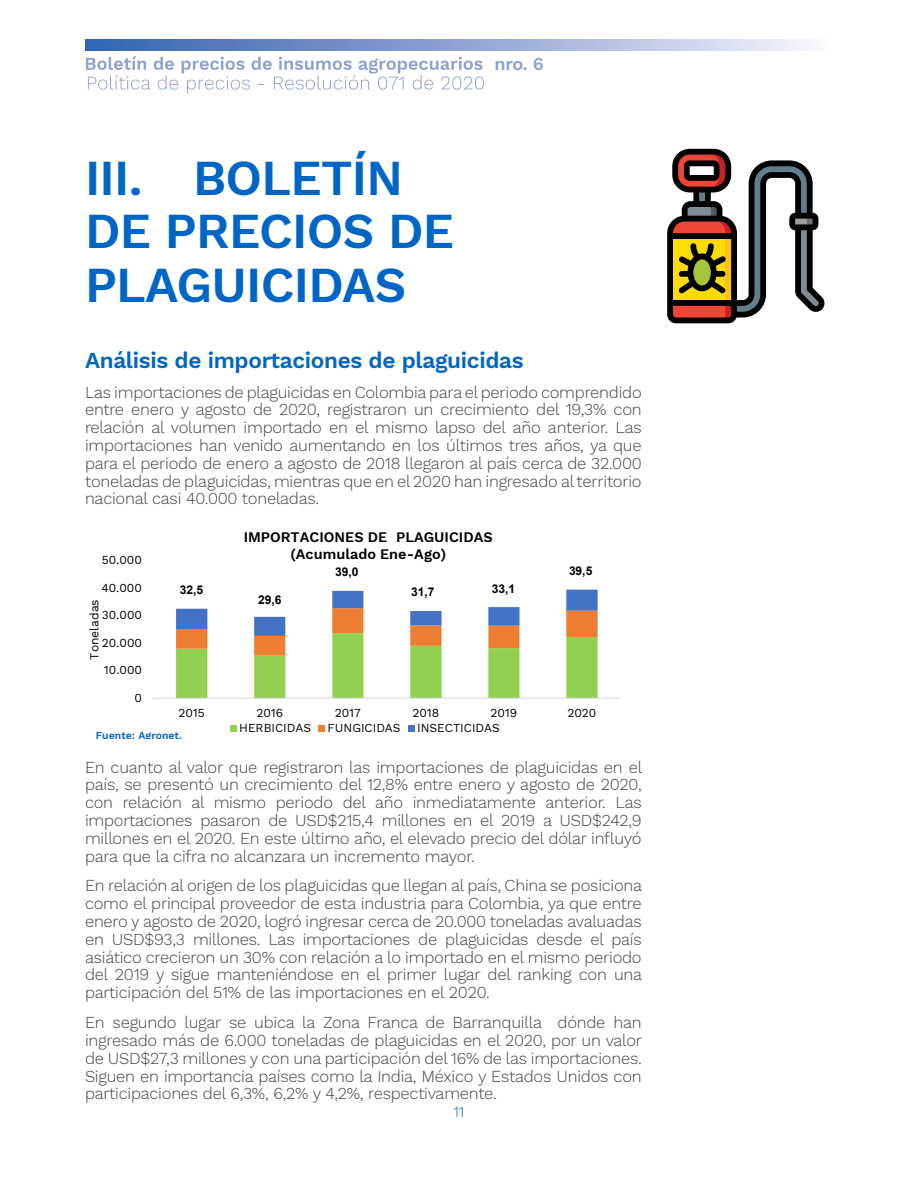
<style>
.page{position:relative;width:918px;height:1188px;background:#fff}
.page>*{position:absolute;margin:0;border:0;box-sizing:border-box;transform-origin:0 0}
.t1{font:600 49.5px/53.4px "Work Sans";letter-spacing:-.015em;color:#0066c5}
.t2{font:600 22.5px "Work Sans";letter-spacing:-.015em;color:#0066c5}
.t3{font:600 18px "Work Sans";color:#8fa1d2}
.t4{font:300 16.5px/17.9px "Work Sans";letter-spacing:-.015em;color:#414042;text-align:justify}
.t5{font:300 15px "Work Sans";color:#0066c5}
.t6{font:600 14.4px/17px "Work Sans";letter-spacing:.005em;color:#000;text-align:center}
.t7{font:12px "Work Sans";color:#000}
.t8{font:700 12px "Arial";letter-spacing:-.005em;color:#000}
.t9{font:600 10.5px "Work Sans";color:#0066c5}
</style>
<div class="page">
<svg style="left:86px;top:56px;width:398px;height:37px"></svg>
<svg style="left:85px;top:39px;width:725px;height:11px;background:#8fa4d3"></svg>
<svg style="left:176px;top:590px;width:422px;height:108px"></svg>
<hr style="left:153px;top:698px;width:468px;height:1px;background:#d9d9d9">
<div style="left:230px;top:725px;width:7px;height:7px;background:#92d050"></div>
<div style="left:319px;top:725px;width:6px;height:7px;background:#ed7d31"></div>
<div style="left:408px;top:725px;width:7px;height:7px;background:#4472c4"></div>
<svg style="left:667px;top:149px;width:158px;height:174px"></svg>
<h1 class="t1" style="left:85px;top:154px;width:371px">III. BOLETÍN<br>DE PRECIOS DE<br>PLAGUICIDAS</h1>
<p class="t3" style="left:495px;top:53px;width:51px">nro. 6</p>
<h2 class="t2" style="left:85px;top:347px;width:440px">Análisis de importaciones de plaguicidas</h2>
<p class="t4" style="left:85px;top:384px;width:558px">Las importaciones de plaguicidas en Colombia para el periodo comprendido entre enero y agosto de 2020, registraron un crecimiento del 19,3% con relación al volumen importado en el mismo lapso del año anterior. Las importaciones han venido aumentando en los últimos tres años, ya que para el periodo de enero a agosto de 2018 llegaron al país cerca de 32.000 toneladas de plaguicidas, mientras que en el 2020 han ingresado al territorio nacional casi 40.000 toneladas.</p>
<p class="t7" style="left:102px;top:553px;width:42px">50.000</p>
<p class="t7" style="left:102px;top:581px;width:42px">40.000</p>
<p class="t7" style="left:87px;top:660px;width:62px;rotate:-90deg">Toneladas</p>
<p class="t7" style="left:102px;top:608px;width:42px">30.000</p>
<p class="t7" style="left:102px;top:636px;width:42px">20.000</p>
<p class="t7" style="left:104px;top:663px;width:39px">10.000</p>
<p class="t7" style="left:134px;top:691px;width:9px">0</p>
<p class="t8" style="left:180px;top:581px;width:25px">32,5</p>
<p class="t6" style="left:244px;top:529px;width:251px">IMPORTACIONES DE PLAGUICIDAS (Acumulado Ene-Ago)</p>
<p class="t8" style="left:258px;top:591px;width:25px">29,6</p>
<p class="t8" style="left:335px;top:564px;width:25px">39,0</p>
<p class="t8" style="left:411px;top:584px;width:25px">31,7</p>
<p class="t8" style="left:492px;top:581px;width:25px">33,1</p>
<p class="t8" style="left:569px;top:562px;width:25px">39,5</p>
<p class="t7" style="left:179px;top:706px;width:28px">2015</p>
<p class="t7" style="left:256px;top:706px;width:28px">2016</p>
<p class="t7" style="left:335px;top:706px;width:28px">2017</p>
<p class="t7" style="left:413px;top:706px;width:28px">2018</p>
<p class="t7" style="left:491px;top:706px;width:28px">2019</p>
<p class="t7" style="left:568px;top:706px;width:30px">2020</p>
<p class="t9" style="left:96px;top:729px;width:88px">Fuente: Agronet.</p>
<p class="t7" style="left:239px;top:721px;width:73px">HERBICIDAS</p>
<p class="t7" style="left:328px;top:721px;width:75px">FUNGICIDAS</p>
<p class="t7" style="left:417px;top:721px;width:84px">INSECTICIDAS</p>
<p class="t4" style="left:85px;top:759px;width:559px">En cuanto al valor que registraron las importaciones de plaguicidas en el país, se presentó un crecimiento del 12,8% entre enero y agosto de 2020, con relación al mismo periodo del año inmediatamente anterior. Las importaciones pasaron de USD$215,4 millones en el 2019 a USD$242,9 millones en el 2020. En este último año, el elevado precio del dólar influyó para que la cifra no alcanzara un incremento mayor.</p>
<p class="t4" style="left:85px;top:878px;width:559px">En relación al origen de los plaguicidas que llegan al país, China se posiciona como el principal proveedor de esta industria para Colombia, ya que entre enero y agosto de 2020, logró ingresar cerca de 20.000 toneladas avaluadas en USD$93,3 millones. Las importaciones de plaguicidas desde el país asiático crecieron un 30% con relación a lo importado en el mismo periodo del 2019 y sigue manteniéndose en el primer lugar del ranking con una participación del 51% de las importaciones en el 2020.</p>
<p class="t4" style="left:85px;top:1014px;width:559px">En segundo lugar se ubica la Zona Franca de Barranquilla dónde han ingresado más de 6.000 toneladas de plaguicidas en el 2020, por un valor de USD$27,3 millones y con una participación del 16% de las importaciones.<br>Siguen en importancia países como la India, México y Estados Unidos con participaciones del 6,3%, 6,2% y 4,2%, respectivamente.</p>
<p class="t5" style="left:454px;top:1103px;width:12px">11</p>
</div>
